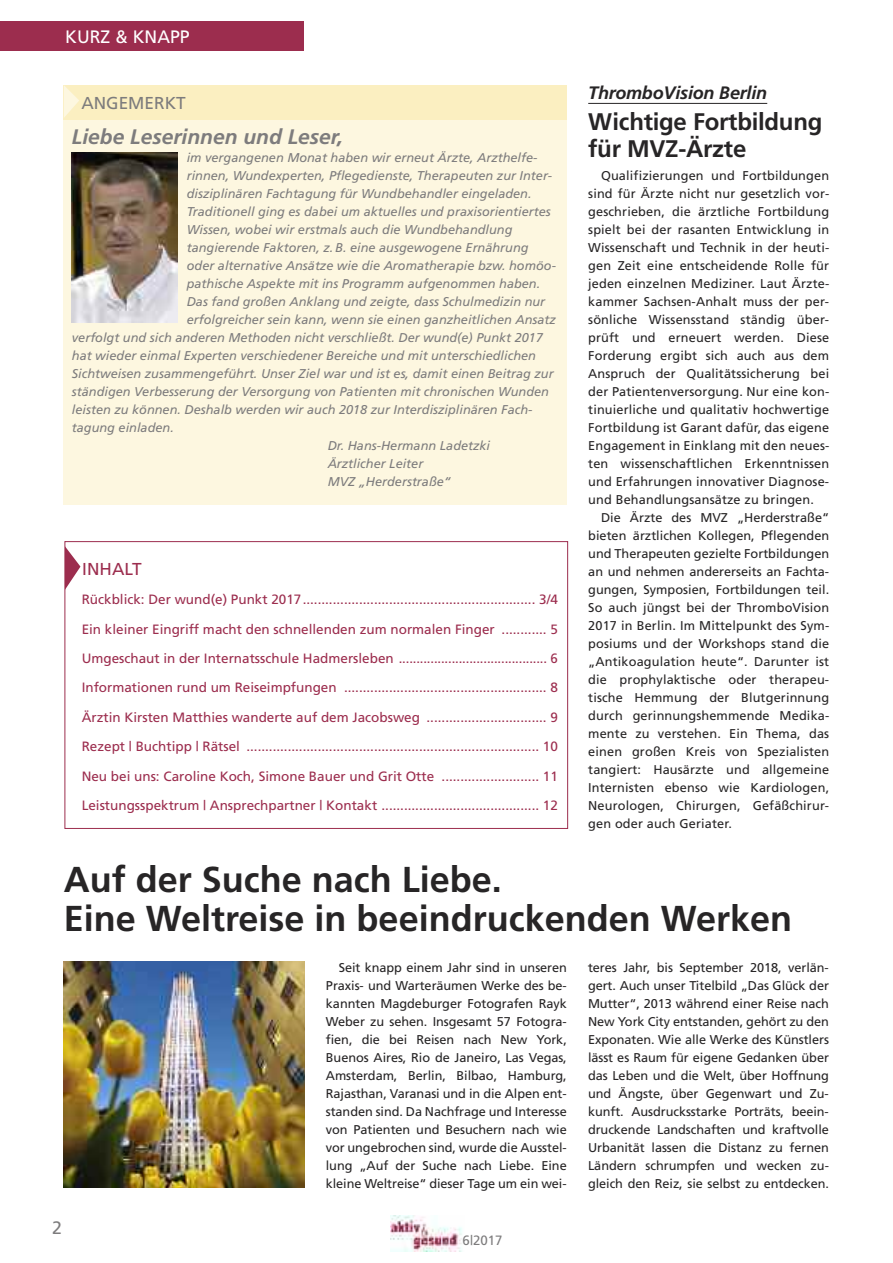
<style>
.page{position:relative;width:893px;height:1263px;background:#fff}
.page>*{position:absolute;margin:0;border:0;box-sizing:border-box;transform-origin:0 0}
.t1{font:700 36px/39px "Frutiger";color:#272526}
.t2{font:700 24px/27px "Frutiger";letter-spacing:-.01em;color:#272526}
.t3{font:italic 700 21px "Frutiger";color:#7d7c7d}
.t4{font:italic 700 18px "Frutiger";letter-spacing:-.01em;color:#272526}
.t5{font:18px "Frutiger";color:#fff}
.t6{font:18px "Frutiger";color:#7d7c7d}
.t7{font:17.25px "Frutiger";color:#7d7c7d}
.t8{font:17.25px "Frutiger";color:#9c2d4e}
.t9{font:13.5px/29.4px "Frutiger";color:#9c2d4e;text-align:justify}
.t10{font:13.5px "Frutiger";color:#7d7c7d}
.t11{font:12.75px/18px "Frutiger";letter-spacing:.005em;color:#272526;text-align:justify}
.t12{font:italic 12.75px "Frutiger";color:#7d7c7d}
</style>
<div class="page">
<div style="left:64px;top:85px;width:503px;height:420px;background:#fdf7e0"></div>
<div style="left:0;top:21px;width:304px;height:30px;background:#9c2d4e"></div>
<img style="left:390px;top:1216px;width:72px;height:36px">
<div style="left:65px;top:541px;width:503px;height:288px;border:1px solid #9c2d4e"></div>
<div style="left:64px;top:85px;width:503px;height:35px;background:#fbefc1"></div>
<img style="left:71px;top:153px;width:107px;height:169px">
<svg style="left:65px;top:546px;width:15px;height:44px"></svg>
<svg style="left:64px;top:86px;width:15px;height:31px"></svg>
<img style="left:64px;top:962px;width:241px;height:225px">
<hr style="left:588px;top:103px;width:179px;height:1px;background:#272526">
<h3 class="t5" style="left:65px;top:29px;width:126px">KURZ &amp; KNAPP</h3>
<h3 class="t7" style="left:81px;top:96px;width:106px">ANGEMERKT</h3>
<h3 class="t3" style="left:72px;top:128px;width:273px">Liebe Leserinnen und Leser,</h3>
<p class="t12" style="left:187px;top:152px;width:352px">im vergangenen Monat haben wir erneut Ärzte, Arzthelfe-</p>
<p class="t12" style="left:187px;top:170px;width:367px">rinnen, Wundexperten, Pflegedienste, Therapeuten zur Inter-</p>
<p class="t12" style="left:187px;top:188px;width:346px">disziplinären Fachtagung für Wundbehandler eingeladen.</p>
<p class="t12" style="left:187px;top:206px;width:365px">Traditionell ging es dabei um aktuelles und praxisorientiertes</p>
<p class="t12" style="left:187px;top:224px;width:327px">Wissen, wobei wir erstmals auch die Wundbehandlung</p>
<p class="t12" style="left:187px;top:242px;width:343px">tangierende Faktoren, z.B. eine ausgewogene Ernährung</p>
<p class="t12" style="left:187px;top:260px;width:371px">oder alternative Ansätze wie die Aromatherapie bzw. homöo-</p>
<p class="t12" style="left:187px;top:278px;width:355px">pathische Aspekte mit ins Programm aufgenommen haben.</p>
<p class="t12" style="left:187px;top:296px;width:360px">Das fand großen Anklang und zeigte, dass Schulmedizin nur</p>
<p class="t12" style="left:187px;top:314px;width:371px">erfolgreicher sein kann, wenn sie einen ganzheitlichen Ansatz</p>
<p class="t12" style="left:72px;top:332px;width:473px">verfolgt und sich anderen Methoden nicht verschließt. Der wund(e) Punkt 2017</p>
<p class="t12" style="left:72px;top:350px;width:466px">hat wieder einmal Experten verschiedener Bereiche und mit unterschiedlichen</p>
<p class="t12" style="left:72px;top:368px;width:483px">Sichtweisen zusammengeführt. Unser Ziel war und ist es, damit einen Beitrag zur</p>
<p class="t12" style="left:72px;top:386px;width:479px">ständigen Verbesserung der Versorgung von Patienten mit chronischen Wunden</p>
<p class="t12" style="left:72px;top:404px;width:462px">leisten zu können. Deshalb werden wir auch 2018 zur Interdisziplinären Fach-</p>
<p class="t12" style="left:72px;top:422px;width:104px">tagung einladen.</p>
<p class="t12" style="left:328px;top:440px;width:164px">Dr. Hans-Hermann Ladetzki</p>
<p class="t12" style="left:328px;top:458px;width:97px">Ärztlicher Leiter</p>
<p class="t12" style="left:328px;top:476px;width:125px">MVZ „Herderstraße“</p>
<h3 class="t8" style="left:82px;top:562px;width:61px">INHALT</h3>
<p class="t9" style="left:82px;top:586px;width:478px">Rückblick: Der wund(e) Punkt 2017.............................................................. 3/4<br>Ein kleiner Eingriff macht den schnellenden zum normalen Finger ............ 5<br>Umgeschaut in der Internatsschule Hadmersleben .......................................... 6<br>Informationen rund um Reiseimpfungen ...................................................... 8<br>Ärztin Kirsten Matthies wanderte auf dem Jacobsweg ................................ 9<br>Rezept | Buchtipp | Rätsel .............................................................................. 10<br>Neu bei uns: Caroline Koch, Simone Bauer und Grit Otte .......................... 11<br>Leistungsspektrum | Ansprechpartner | Kontakt .......................................... 12</p>
<h3 class="t4" style="left:588px;top:85px;width:181px">ThromboVision Berlin</h3>
<h2 class="t2" style="left:588px;top:110px;width:236px">Wichtige Fortbildung für MVZ-Ärzte</h2>
<p class="t11" style="left:588px;top:168px;width:243px;text-indent:13px">Qualifizierungen und Fortbildungen sind für Ärzte nicht nur gesetzlich vor&shy;geschrieben, die ärztliche Fortbildung spielt bei der rasanten Entwicklung in Wissenschaft und Technik in der heuti&shy;gen Zeit eine entscheidende Rolle für jeden einzelnen Mediziner. Laut Ärzte&shy;kammer Sachsen-Anhalt muss der per&shy;sönliche Wissensstand ständig über&shy;prüft und erneuert werden. Diese Forderung ergibt sich auch aus dem Anspruch der Qualitätssicherung bei der Patientenversorgung. Nur eine kon&shy;tinuierliche und qualitativ hochwertige Fortbildung ist Garant dafür, das eigene Engagement in Einklang mit den neues&shy;ten wissenschaftlichen Erkenntnissen und Erfahrungen innovativer Diagnose&shy;und Behandlungsansätze zu bringen.</p>
<p class="t11" style="left:588px;top:510px;width:243px;text-indent:13px">Die Ärzte des MVZ „Herderstraße“ bieten ärztlichen Kollegen, Pflegenden und Therapeuten gezielte Fortbildungen an und nehmen andererseits an Fachta&shy;gungen, Symposien, Fortbildungen teil.<br>So auch jüngst bei der ThromboVision 2017 in Berlin. Im Mittelpunkt des Sym&shy;posiums und der Workshops stand die „Antikoagulation heute“. Darunter ist die prophylaktische oder therapeu&shy;tische Hemmung der Blutgerinnung durch gerinnungshemmende Medika&shy;mente zu verstehen. Ein Thema, das einen großen Kreis von Spezialisten tangiert: Hausärzte und allgemeine Internisten ebenso wie Kardiologen, Neurologen, Chirurgen, Gefäßchirur&shy;gen oder auch Geriater.</p>
<h1 class="t1" style="left:64px;top:863px;width:730px">Auf der Suche nach Liebe.<br>Eine Weltreise in beeindruckenden Werken</h1>
<h3 class="t6" style="left:52px;top:1220px;width:11px">2</h3>
<p class="t11" style="left:326px;top:960px;width:243px;text-indent:13px">Seit knapp einem Jahr sind in unseren Praxis- und Warteräumen Werke des be&shy;kannten Magdeburger Fotografen Rayk Weber zu sehen. Insgesamt 57 Fotogra&shy;fien, die bei Reisen nach New York, Buenos Aires, Rio de Janeiro, Las Vegas, Amsterdam, Berlin, Bilbao, Hamburg, Rajasthan, Varanasi und in die Alpen ent&shy;standen sind. Da Nachfrage und Interesse von Patienten und Besuchern nach wie vor ungebrochen sind, wurde die Ausstel&shy;lung „Auf der Suche nach Liebe. Eine kleine Weltreise“ dieser Tage um ein wei-</p>
<p class="t11" style="left:588px;top:960px;width:242px">teres Jahr, bis September 2018, verlän&shy;gert. Auch unser Titelbild „Das Glück der Mutter“, 2013 während einer Reise nach New York City entstanden, gehört zu den Exponaten. Wie alle Werke des Künstlers lässt es Raum für eigene Gedanken über das Leben und die Welt, über Hoffnung und Ängste, über Gegenwart und Zu&shy;kunft. Ausdrucksstarke Porträts, beein&shy;druckende Landschaften und kraftvolle Urbanität lassen die Distanz zu fernen Ländern schrumpfen und wecken zu&shy;gleich den Reiz, sie selbst zu entdecken.</p>
<p class="t10" style="left:463px;top:1235px;width:41px">6|2017</p>
</div>
